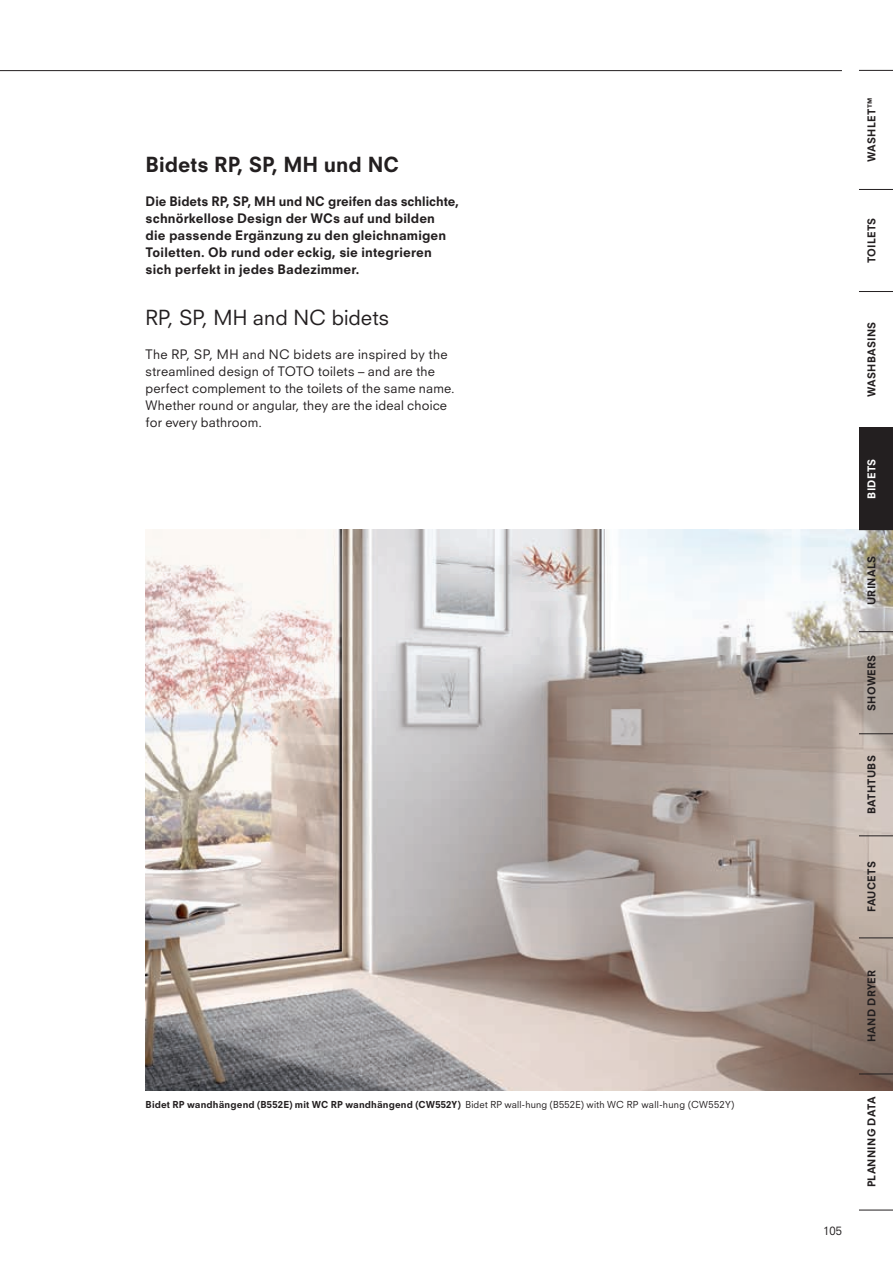
<style>
.page{position:relative;width:893px;height:1263px;background:#fff}
.page>*{position:absolute;margin:0;border:0;box-sizing:border-box;transform-origin:0 0}
.t1{font:800 20.25px "Neuzeit SLT Std";color:#231f20}
.t2{font:20.25px "Neuzeit SLT Std";color:#231f20}
.t3{font:800 12.75px/17px "Neuzeit SLT Std";letter-spacing:.01em;color:#231f20}
.t4{font:12.75px/17px "Neuzeit SLT Std";letter-spacing:.015em;color:#231f20}
.t5{font:11.25px "Neuzeit SLT Std";color:#231f20}
.t6{font:800 10.5px "Neuzeit SLT Std";letter-spacing:.025em;color:#231f20}
.t7{font:800 10.5px "Neuzeit SLT Std";letter-spacing:.03em;color:#fff}
.t8{font:800 9.3px "Neuzeit SLT Std";letter-spacing:.015em;color:#231f20}
.s1{font-weight:400}
</style>
<div class="page">
<img style="left:146px;top:529px;width:747px;height:562px">
<div style="left:859px;top:428px;width:34px;height:102px;background:#231f20"></div>
<hr style="left:859px;top:1210px;width:34px;height:1px;background:#231f20">
<hr style="left:859px;top:1074px;width:34px;height:1px;background:#231f20">
<hr style="left:859px;top:938px;width:34px;height:1px;background:#231f20">
<hr style="left:859px;top:835px;width:34px;height:1px;background:#231f20">
<hr style="left:859px;top:733px;width:34px;height:1px;background:#231f20">
<hr style="left:859px;top:631px;width:34px;height:1px;background:#231f20">
<hr style="left:859px;top:427px;width:34px;height:1px;background:#231f20">
<hr style="left:859px;top:70px;width:34px;height:1px;background:#231f20">
<hr style="left:859px;top:291px;width:34px;height:1px;background:#231f20">
<hr style="left:859px;top:189px;width:34px;height:1px;background:#231f20">
<hr style="left:0;top:70px;width:842px;height:1px;background:#231f20">
<h1 class="t1" style="left:146px;top:152px;width:255px">Bidets RP, SP, MH und NC</h1>
<p class="t3" style="left:146px;top:193px;width:315px">Die Bidets RP, SP, MH und NC greifen das schlichte, schnörkellose Design der WCs auf und bilden<br>die passende Ergänzung zu den gleichnamigen Toiletten. Ob rund oder eckig, sie integrieren sich perfekt in jedes Badezimmer.</p>
<h1 class="t2" style="left:146px;top:305px;width:245px">RP, SP, MH and NC bidets</h1>
<p class="t4" style="left:146px;top:346px;width:311px">The RP, SP, MH and NC bidets are inspired by the streamlined design of TOTO toilets – and are the perfect complement to the toilets of the same name.<br>Whether round or angular, they are the ideal choice for every bathroom.</p>
<p class="t8" style="left:146px;top:1099px;width:591px">Bidet RP wandhängend (B552E) mit WC RP wandhängend (CW552Y) <span class="s1">Bidet RP wall-hung (B552E) with WC RP wall-hung (CW552Y)</span></p>
<p class="t5" style="left:823px;top:1224px;width:20px">105</p>
<p class="t6" style="left:865px;top:162px;width:66px;rotate:-90deg">WASHLET™</p>
<p class="t6" style="left:865px;top:263px;width:47px;rotate:-90deg">TOILETS</p>
<p class="t6" style="left:865px;top:397px;width:77px;rotate:-90deg">WASHBASINS</p>
<p class="t7" style="left:865px;top:499px;width:41px;rotate:-90deg">BIDETS</p>
<p class="t6" style="left:865px;top:605px;width:51px;rotate:-90deg">URINALS</p>
<p class="t6" style="left:865px;top:711px;width:58px;rotate:-90deg">SHOWERS</p>
<p class="t6" style="left:865px;top:814px;width:60px;rotate:-90deg">BATHTUBS</p>
<p class="t6" style="left:865px;top:912px;width:52px;rotate:-90deg">FAUCETS</p>
<p class="t6" style="left:865px;top:1042px;width:74px;rotate:-90deg">HAND DRYER</p>
<p class="t6" style="left:865px;top:1187px;width:92px;rotate:-90deg">PLANNING DATA</p>
</div>
